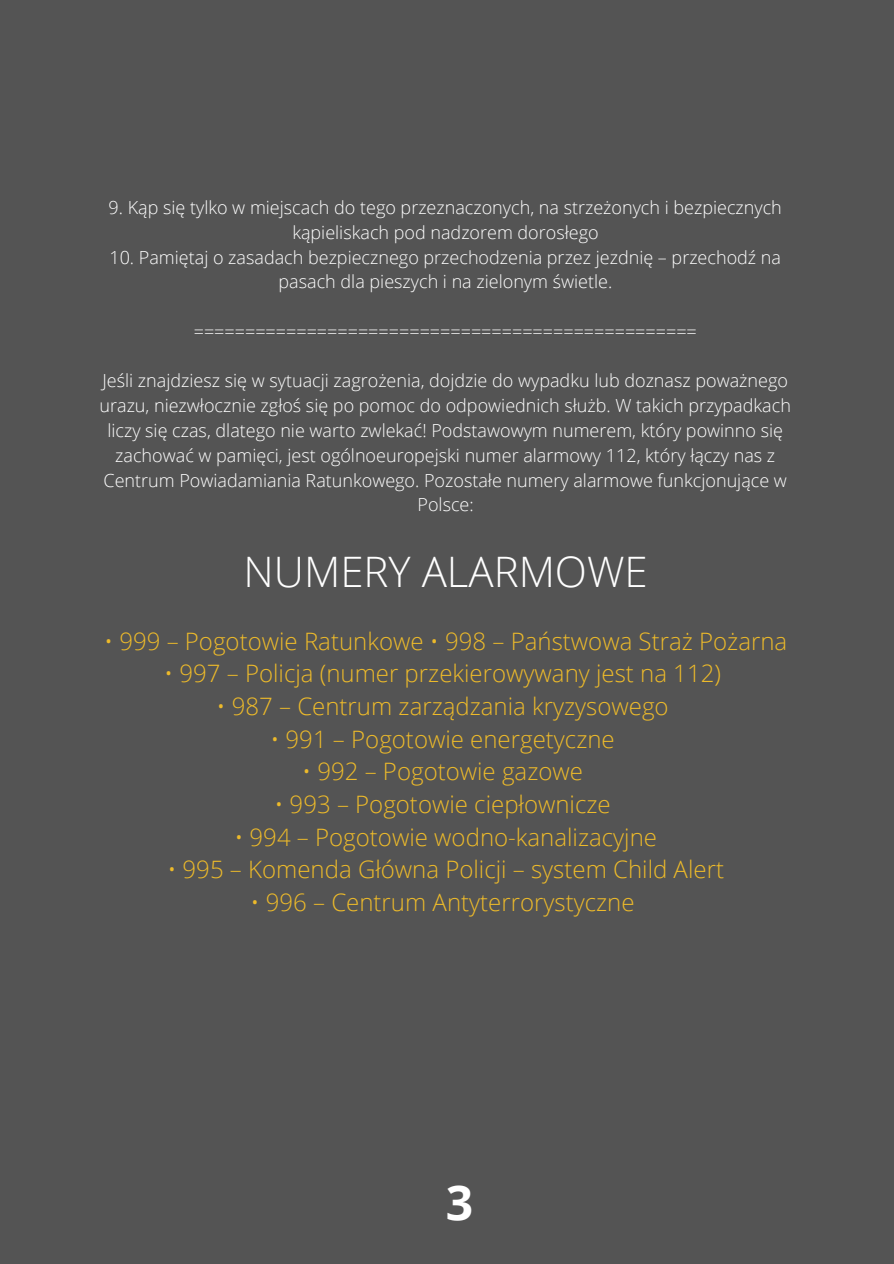
<style>
.page{position:relative;width:894px;height:1264px;background:#fff}
.page>*{position:absolute;margin:0;border:0;box-sizing:border-box;transform-origin:0 0}
.t1{font:700 48px "Open Sans";color:#fff}
.t2{font:300 42px "Open Sans";color:#fff}
.t3{font:300 24px "Open Sans";color:#edba2a}
.t4{font:300 18px/24.8px "Open Sans";color:#fff;text-align:center}
</style>
<div class="page">
<div style="left:0;top:0;width:893px;height:1263px;background:#545454"></div>
<p class="t4" style="left:108px;top:195px;width:674px">9. Kąp się tylko w miejscach do tego przeznaczonych, na strzeżonych i bezpiecznych kąpieliskach pod nadzorem dorosłego</p>
<p class="t4" style="left:109px;top:244px;width:673px">10. Pamiętaj o zasadach bezpiecznego przechodzenia przez jezdnię – przechodź na pasach dla pieszych i na zielonym świetle.</p>
<p class="t4" style="left:194px;top:318px;width:504px">=================================================</p>
<h1 class="t4" style="left:99px;top:368px;width:692px">Jeśli znajdziesz się w sytuacji zagrożenia, dojdzie do wypadku lub doznasz poważnego urazu, niezwłocznie zgłoś się po pomoc do odpowiednich służb. W takich przypadkach liczy się czas, dlatego nie warto zwlekać! Podstawowym numerem, który powinno się zachować w pamięci, jest ogólnoeuropejski numer alarmowy 112, który łączy nas z Centrum Powiadamiania Ratunkowego. Pozostałe numery alarmowe funkcjonujące w Polsce:</h1>
<h2 class="t2" style="left:243px;top:542px;width:405px">NUMERY ALARMOWE</h2>
<p class="t3" style="left:104px;top:624px;width:684px">• 999 – Pogotowie Ratunkowe • 998 – Państwowa Straż Pożarna</p>
<p class="t3" style="left:164px;top:656px;width:558px">• 997 – Policja (numer przekierowywany jest na 112)</p>
<p class="t3" style="left:216px;top:689px;width:453px">• 987 – Centrum zarządzania kryzysowego</p>
<p class="t3" style="left:270px;top:722px;width:346px">• 991 – Pogotowie energetyczne</p>
<p class="t3" style="left:302px;top:754px;width:282px">• 992 – Pogotowie gazowe</p>
<p class="t3" style="left:274px;top:787px;width:338px">• 993 – Pogotowie ciepłownicze</p>
<p class="t3" style="left:234px;top:820px;width:424px">• 994 – Pogotowie wodno-kanalizacyjne</p>
<p class="t3" style="left:167px;top:852px;width:558px">• 995 – Komenda Główna Policji – system Child Alert</p>
<p class="t3" style="left:250px;top:885px;width:385px">• 996 – Centrum Antyterrorystyczne</p>
<p class="t1" style="left:445px;top:1168px;width:29px">3</p>
</div>
